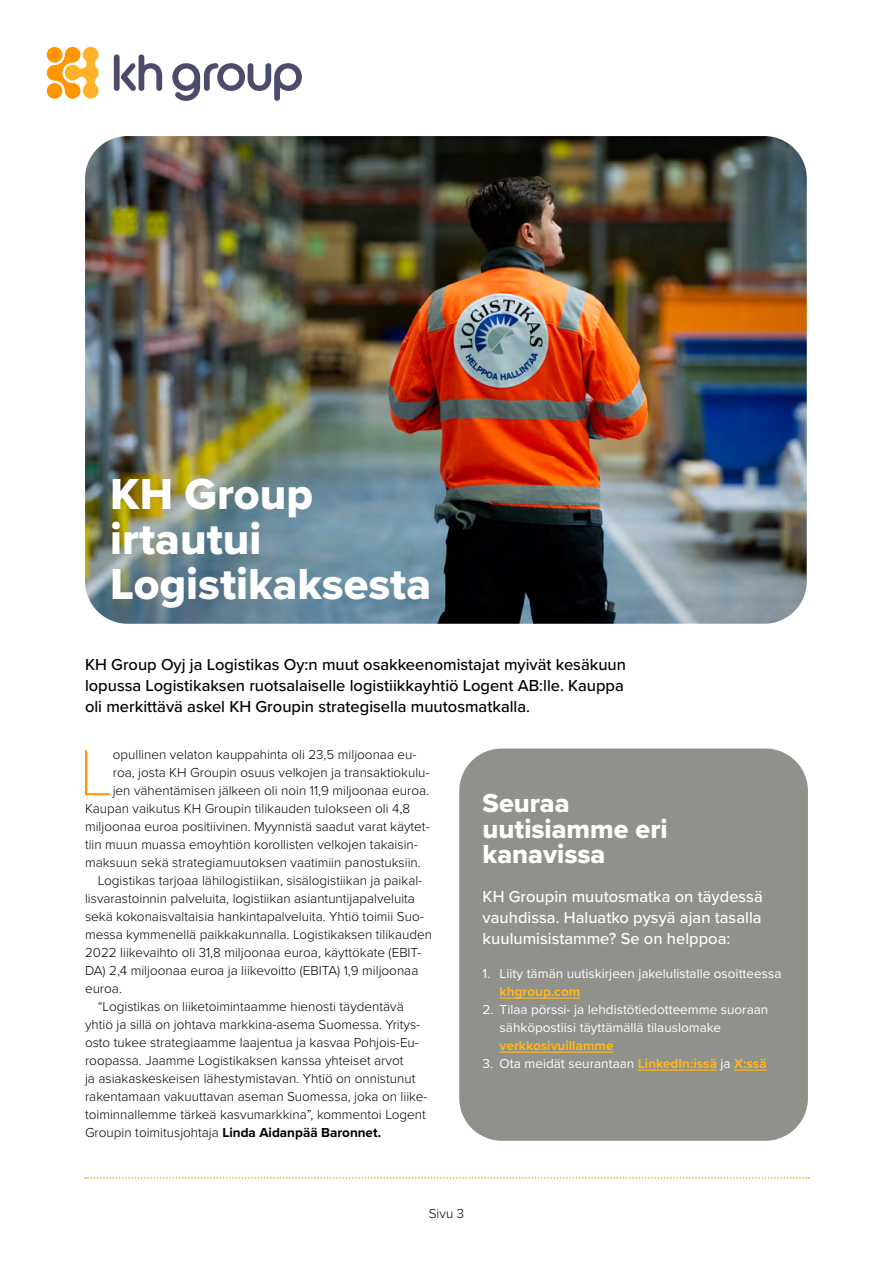
<style>
.page{position:relative;width:893px;height:1263px;background:#fff}
.page>*{position:absolute;margin:0;border:0;box-sizing:border-box;transform-origin:0 0}
.t1{font:100 67.5px "Proxima Nova T";color:#ff9000}
.t2{font:45px/45px "Proxima Nova Extrabld";color:#fff}
.t3{font:27px/25.5px "Proxima Nova Extrabld";color:#fff}
.t4{font:500 16.5px/21px "Proxima Nova";color:#000}
.t5{font:500 16.5px/21px "Proxima Nova";color:#fff;text-align:justify}
.t6{font:300 13.5px "Proxima Nova";color:#000}
.t7{font:13.5px/18px "Proxima Nova";color:#fff}
.t8{font:700 13.5px "Proxima Nova";color:#ffb61c}
.s1{font-weight:700}
.s2{font-weight:700;color:#ffb61c}
</style>
<div class="page">
<div style="left:459px;top:748px;width:349px;height:393px;background:#8f918a;border-radius:43px"></div>
<hr style="left:500px;top:997px;width:80px;height:2px;background:#ffb61c">
<hr style="left:500px;top:1051px;width:113px;height:2px;background:#ffb61c">
<hr style="left:638px;top:1069px;width:79px;height:2px;background:#ffb61c">
<hr style="left:734px;top:1069px;width:33px;height:2px;background:#ffb61c">
<img style="left:85px;top:136px;width:722px;height:488px">
<svg style="left:47px;top:47px;width:52px;height:52px"></svg>
<div style="left:47px;top:47px;width:15px;height:16px;background:#ff9500;border-radius:50%"></div>
<div style="left:47px;top:83px;width:15px;height:16px;background:#ff9500;border-radius:50%"></div>
<svg style="left:114px;top:54px;width:48px;height:37px"></svg>
<svg style="left:172px;top:63px;width:130px;height:38px"></svg>
<svg style="left:85px;top:1177px;width:724px;height:2px"></svg>
<h2 class="t2" style="left:110px;top:471px;width:322px">KH Group irtautui<br>Logistikaksesta</h2>
<p class="t4" style="left:85px;top:653px;width:542px">KH Group Oyj ja Logistikas Oy:n muut osakkeenomistajat myivät kesäkuun lopussa Logistikaksen ruotsalaiselle logistiikkayhtiö Logent AB:lle. Kauppa oli merkittävä askel KH Groupin strategisella muutosmatkalla.</p>
<h1 class="t1" style="left:79px;top:722px;width:35px">L</h1>
<p class="t6" style="left:113px;top:745px;width:305px">opullinen velaton kauppahinta oli 23,5 miljoonaa eu-</p>
<p class="t6" style="left:113px;top:763px;width:318px">roa, josta KH Groupin osuus velkojen ja transaktiokulu-</p>
<p class="t6" style="left:113px;top:781px;width:318px">jen vähentämisen jälkeen oli noin 11,9 miljoonaa euroa.</p>
<p class="t6" style="left:85px;top:799px;width:327px">Kaupan vaikutus KH Groupin tilikauden tulokseen oli 4,8</p>
<p class="t6" style="left:85px;top:817px;width:346px">miljoonaa euroa positiivinen. Myynnistä saadut varat käytet-</p>
<p class="t6" style="left:85px;top:835px;width:334px">tiin muun muassa emoyhtiön korollisten velkojen takaisin-</p>
<p class="t6" style="left:85px;top:853px;width:337px">maksuun sekä strategiamuutoksen vaatimiin panostuksiin.</p>
<p class="t6" style="left:98px;top:871px;width:326px">Logistikas tarjoaa lähilogistiikan, sisälogistiikan ja paikal-</p>
<p class="t6" style="left:85px;top:889px;width:331px">lisvarastoinnin palveluita, logistiikan asiantuntijapalveluita</p>
<p class="t6" style="left:85px;top:907px;width:340px">sekä kokonaisvaltaisia hankintapalveluita. Yhtiö toimii Suo-</p>
<p class="t6" style="left:85px;top:924px;width:348px">messa kymmenellä paikkakunnalla. Logistikaksen tilikauden</p>
<p class="t6" style="left:85px;top:942px;width:338px">2022 liikevaihto oli 31,8 miljoonaa euroa, käyttökate (EBIT-</p>
<p class="t6" style="left:85px;top:960px;width:335px">DA) 2,4 miljoonaa euroa ja liikevoitto (EBITA) 1,9 miljoonaa</p>
<p class="t6" style="left:85px;top:978px;width:38px">euroa.</p>
<p class="t6" style="left:98px;top:996px;width:307px">“Logistikas on liiketoimintaamme hienosti täydentävä</p>
<p class="t6" style="left:85px;top:1014px;width:337px">yhtiö ja sillä on johtava markkina-asema Suomessa. Yritys-</p>
<p class="t6" style="left:85px;top:1032px;width:335px">osto tukee strategiaamme laajentua ja kasvaa Pohjois-Eu-</p>
<p class="t6" style="left:85px;top:1050px;width:320px">roopassa. Jaamme Logistikaksen kanssa yhteiset arvot</p>
<p class="t6" style="left:85px;top:1068px;width:332px">ja asiakaskeskeisen lähestymistavan. Yhtiö on onnistunut</p>
<p class="t6" style="left:85px;top:1086px;width:344px">rakentamaan vakuuttavan aseman Suomessa, joka on liike-</p>
<p class="t6" style="left:85px;top:1104px;width:342px">toiminnallemme tärkeä kasvumarkkina”, kommentoi Logent</p>
<p class="t6" style="left:85px;top:1122px;width:298px">Groupin toimitusjohtaja <span class="s1">Linda Aidanpää Baronnet.</span></p>
<h3 class="t3" style="left:483px;top:790px;width:187px">Seuraa uutisiamme eri kanavissa</h3>
<p class="t5" style="left:483px;top:885px;width:282px">KH Groupin muutosmatka on täydessä vauhdissa. Haluatko pysyä ajan tasalla kuulumisistamme? Se on helppoa:</p>
<p class="t7" style="left:483px;top:964px;width:300px">1. Liity tämän uutiskirjeen jakelulistalle osoitteessa</p>
<p class="t8" style="left:500px;top:982px;width:82px">khgroup.com</p>
<p class="t7" style="left:500px;top:1000px;width:270px;text-indent:-17px">2. Tilaa pörssi- ja lehdistötiedotteemme suoraan sähköpostiisi täyttämällä tilauslomake</p>
<p class="t8" style="left:500px;top:1036px;width:115px">verkkosivuillamme</p>
<p class="t7" style="left:483px;top:1054px;width:286px">3. Ota meidät seurantaan <span class="s2">LinkedIn:issä</span> ja <span class="s2">X:ssä</span></p>
<p class="t6" style="left:429px;top:1203px;width:37px">Sivu 3</p>
</div>
